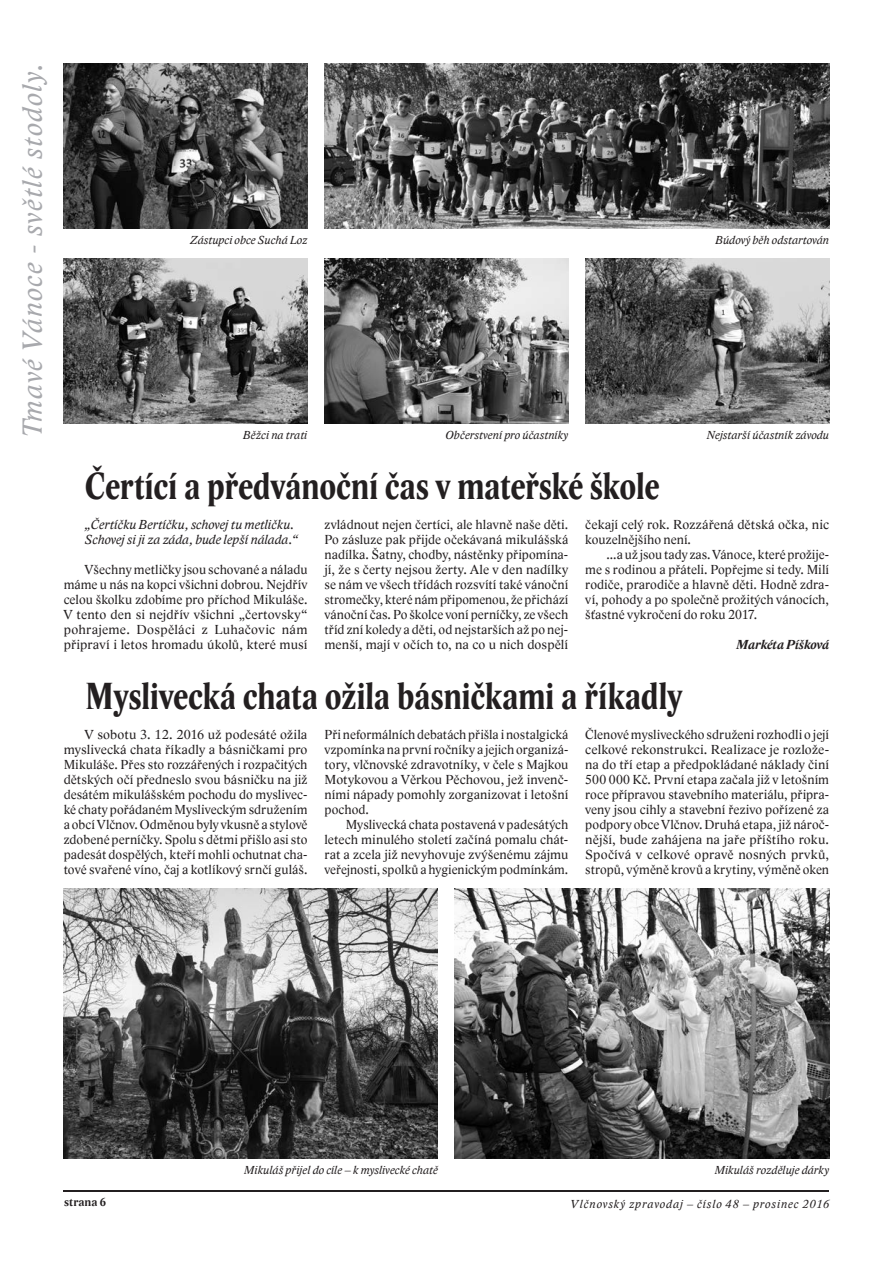
<style>
.page{position:relative;width:893px;height:1263px;background:#fff}
.page>*{position:absolute;margin:0;border:0;box-sizing:border-box;transform-origin:0 0}
.Nadpis_H1{font:700 39px "Lido STF Cond CE";letter-spacing:-.005em;color:#231f20}
.Pranostiky_-_boky{font:italic 28.5px "Lido STFCE";letter-spacing:.05em;color:#a8a9ad}
.Text_-_blok_9b{font:13.5px/15px "Lido STFCE";letter-spacing:.01em;color:#231f20;text-align:justify}
.Text_-_blok_9b-2{font:italic 13.5px "Lido STFCE";color:#231f20}
.Podpis_i_b{font:italic 700 13.5px "Lido STFCE";color:#231f20}
.Popiska{font:italic 12px "Lido STFCE";letter-spacing:.005em;color:#231f20}
.Popiska-2{font:italic 12px "Lido STFCE";letter-spacing:.075em;color:#231f20}
.t1{font:700 12px "Lido STFCE";letter-spacing:.01em;color:#231f20}
</style>
<div class="page">
<hr style="left:64px;top:1190px;width:765px;height:1px;background:#231f20">
<img style="left:325px;top:64px;width:504px;height:165px">
<img style="left:64px;top:259px;width:243px;height:165px">
<img style="left:585px;top:259px;width:244px;height:165px">
<img style="left:325px;top:259px;width:243px;height:165px">
<img style="left:64px;top:64px;width:244px;height:165px">
<img style="left:64px;top:889px;width:374px;height:270px">
<img style="left:455px;top:889px;width:374px;height:270px">
<p class="Pranostiky_-_boky" style="left:15px;top:437px;width:375px;rotate:-90deg">Tmavé Vánoce - světlé stodoly.</p>
<p class="Popiska" style="left:190px;top:233px;width:119px">Zástupci obce Suchá Loz</p>
<p class="Popiska" style="left:715px;top:233px;width:115px">Búdový běh odstartován</p>
<p class="Popiska" style="left:243px;top:428px;width:66px">Běžci na trati</p>
<p class="Popiska" style="left:445px;top:428px;width:124px">Občerstvení pro účastníky</p>
<p class="Popiska" style="left:707px;top:428px;width:124px">Nejstarší účastník závodu</p>
<p class="Nadpis_H1" style="left:85px;top:462px;width:576px">Čertící a předvánoční čas v mateřské škole</p>
<p class="Text_-_blok_9b-2" style="left:85px;top:516px;width:211px">„Čertíčku Bertíčku, schovej tu metličku.</p>
<p class="Text_-_blok_9b-2" style="left:85px;top:531px;width:214px">Schovej si ji za záda, bude lepší nálada.“</p>
<p class="Text_-_blok_9b" style="left:64px;top:562px;width:245px;text-indent:21px">Všechny metličky jsou schované a náladu máme u nás na kopci všichni dobrou. Nejdřív celou školku zdobíme pro příchod Mikuláše.<br>V tento den si nejdřív všichni „čertovsky“ pohrajeme. Dospěláci z Luhačovic nám připraví i letos hromadu úkolů, které musí</p>
<p class="Text_-_blok_9b" style="left:324px;top:517px;width:245px">zvládnout nejen čertíci, ale hlavně naše děti.<br>Po zásluze pak přijde očekávaná mikulášská nadílka. Šatny, chodby, nástěnky připomína&shy;jí, že s čerty nejsou žerty. Ale v den nadílky se nám ve všech třídách rozsvítí také vánoční stromečky, které nám připomenou, že přichází vánoční čas. Po školce voní perníčky, ze všech tříd zní koledy a děti, od nejstarších až po nej&shy;menší, mají v očích to, na co u nich dospělí</p>
<p class="Text_-_blok_9b" style="left:585px;top:517px;width:245px">čekají celý rok. Rozzářená dětská očka, nic kouzelnějšího není.</p>
<p class="Text_-_blok_9b" style="left:585px;top:547px;width:245px;text-indent:21px">...a už jsou tady zas. Vánoce, které prožije&shy;me s rodinou a přáteli. Popřejme si tedy. Milí rodiče, prarodiče a hlavně děti. Hodně zdra&shy;ví, pohody a po společně prožitých vánocích, šťastné vykročení do roku 2017.</p>
<p class="Podpis_i_b" style="left:736px;top:636px;width:94px">Markéta Píšková</p>
<p class="Nadpis_H1" style="left:85px;top:672px;width:599px">Myslivecká chata ožila básničkami a říkadly</p>
<p class="Text_-_blok_9b" style="left:64px;top:727px;width:245px;text-indent:21px">V sobotu 3. 12. 2016 už podesáté ožila myslivecká chata říkadly a básničkami pro Mikuláše. Přes sto rozzářených i rozpačitých dětských očí předneslo svou básničku na již desátém mikulášském pochodu do myslivec&shy;ké chaty pořádaném Mysliveckým sdružením a obcí Vlčnov. Odměnou byly vkusně a stylově zdobené perníčky. Spolu s dětmi přišlo asi sto padesát dospělých, kteří mohli ochutnat cha&shy;tové svařené víno, čaj a kotlíkový srnčí guláš.</p>
<p class="Text_-_blok_9b" style="left:324px;top:727px;width:245px">Při neformálních debatách přišla i nostalgická vzpomínka na první ročníky a jejich organizá&shy;tory, vlčnovské zdravotníky, v čele s Majkou Motykovou a Věrkou Pěchovou, jež invenč&shy;ními nápady pomohly zorganizovat i letošní pochod.</p>
<p class="Text_-_blok_9b" style="left:324px;top:817px;width:245px;text-indent:21px">Myslivecká chata postavená v padesátých letech minulého století začíná pomalu chát&shy;rat a zcela již nevyhovuje zvýšenému zájmu veřejnosti, spolků a hygienickým podmínkám.</p>
<p class="Text_-_blok_9b" style="left:585px;top:727px;width:245px">Členové mysliveckého sdruženi rozhodli o její celkové rekonstrukci. Realizace je rozlože&shy;na do tří etap a předpokládané náklady činí 500 000 Kč. První etapa začala již v letošním roce přípravou stavebního materiálu, připra&shy;veny jsou cihly a stavební řezivo pořízené za podpory obce Vlčnov. Druhá etapa, již nároč&shy;nější, bude zahájena na jaře příštího roku.<br>Spočívá v celkové opravě nosných prvků, stropů, výměně krovů a krytiny, výměně oken</p>
<p class="Popiska" style="left:244px;top:1163px;width:195px">Mikuláš přijel do cíle – k myslivecké chatě</p>
<p class="Popiska" style="left:715px;top:1163px;width:116px">Mikuláš rozděluje dárky</p>
<p class="t1" style="left:64px;top:1194px;width:43px">strana 6</p>
<p class="Popiska-2" style="left:571px;top:1196px;width:260px">Vlčnovský zpravodaj – číslo 48 – prosinec 2016</p>
</div>
